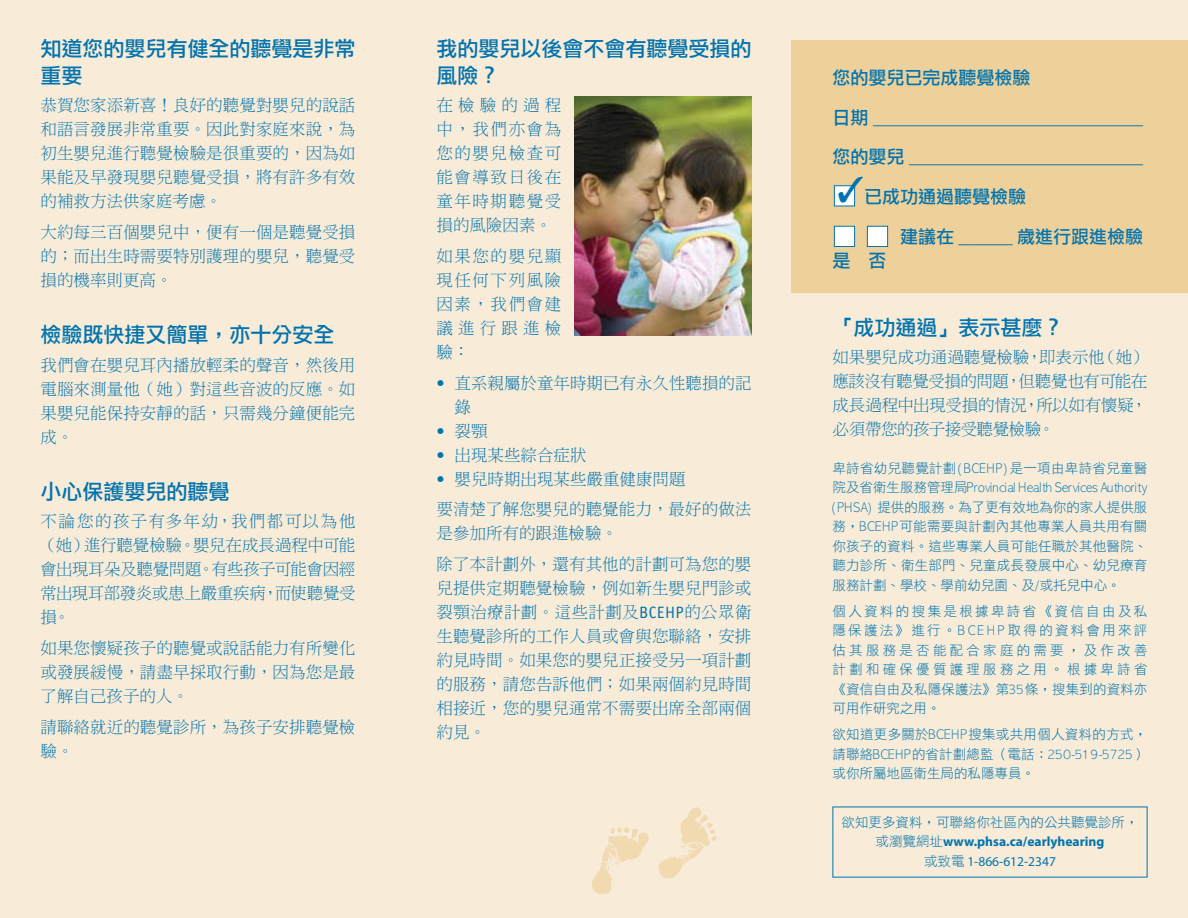
<style>
.page{position:relative;width:1188px;height:918px;background:#f8ecd8}
.page>*{position:absolute;margin:0;border:0;box-sizing:border-box;transform-origin:0 0}
.t1{font:21px/27px "DF Li Hei Md HK BF";color:#0173ae}
.t2{font:18px "Officina Sans";color:#0173ae}
.t3{font:18px "DF Li Hei Md HK BF";color:#0173ae}
.t4{font:16.5px/24px "DF Ming Lt HK BF";letter-spacing:.005em;color:#0173ae;text-align:justify}
.t5{font:13.5px/19.5px "DF Li Hei Lt HK BF";letter-spacing:.01em;color:#0173ae;text-align:justify}
.t6{font:700 13.5px/19.5px "Myriad Pro";color:#0173ae;text-align:center}
.s1{font-family:"Officina Sans"}
.s2{font-family:"DF Li Hei Md HK BF"}
.s3{font-family:"DF Li Hei Lt HK BF";font-weight:400}
.s4{font-weight:400}
</style>
<div class="page">
<div style="left:792px;top:40px;width:396px;height:253px;background:#eed19a"></div>
<svg style="left:592px;top:827px;width:57px;height:67px"></svg>
<svg style="left:658px;top:807px;width:59px;height:72px"></svg>
<img style="left:575px;top:96px;width:177px;height:240px">
<svg style="left:834px;top:204px;width:21px;height:2px"></svg>
<div style="left:834px;top:226px;width:21px;height:21px;background:#fff;border:1px solid #0173ae"></div>
<div style="left:867px;top:226px;width:21px;height:21px;background:#fff;border:1px solid #0173ae"></div>
<svg style="left:833px;top:185px;width:23px;height:19px"></svg>
<p class="t1" style="left:40px;top:35px;width:316px">知道您的嬰兒有健全的聽覺是非常重要</p>
<p class="t4" style="left:40px;top:94px;width:316px">恭賀您家添新喜！良好的聽覺對嬰兒的說話和語言發展非常重要。因此對家庭來說，為初生嬰兒進行聽覺檢驗是很重要的，因為如果能及早發現嬰兒聽覺受損，將有許多有效的補救方法供家庭考慮。</p>
<p class="t4" style="left:40px;top:221px;width:316px">大約每三百個嬰兒中，便有一個是聽覺受損的；而出生時需要特別護理的嬰兒，聽覺受損的機率則更高。</p>
<p class="t1" style="left:40px;top:322px;width:295px">檢驗既快捷又簡單，亦十分安全</p>
<p class="t4" style="left:40px;top:353px;width:316px">我們會在嬰兒耳內播放輕柔的聲音，然後用電腦來測量他（她）對這些音波的反應。如果嬰兒能保持安靜的話，只需幾分鐘便能完成。</p>
<p class="t1" style="left:40px;top:478px;width:190px">小心保護嬰兒的聽覺</p>
<p class="t4" style="left:40px;top:510px;width:317px">不論您的孩子有多年幼，我們都可以為他（她）進行聽覺檢驗。嬰兒在成長過程中可能會出現耳朵及聽覺問題。有些孩子可能會因經常出現耳部發炎或患上嚴重疾病，而使聽覺受損。</p>
<p class="t4" style="left:40px;top:637px;width:316px">如果您懷疑孩子的聽覺或說話能力有所變化或發展緩慢，請盡早採取行動，因為您是最了解自己孩子的人。</p>
<p class="t4" style="left:40px;top:716px;width:316px">請聯絡就近的聽覺診所，為孩子安排聽覺檢驗。</p>
<p class="t1" style="left:436px;top:35px;width:316px">我的嬰兒以後會不會有聽覺受損的風險？</p>
<p class="t4" style="left:436px;top:94px;width:126px">在檢驗的過程中，我們亦會為您的嬰兒檢查可能會導致日後在童年時期聽覺受損的風險因素。</p>
<p class="t4" style="left:436px;top:245px;width:126px">如果您的嬰兒顯現任何下列風險因素，我們會建議進行跟進檢驗：</p>
<p class="t4" style="left:455px;top:371px;width:298px;text-indent:-18px"><span class="s1">•</span> 直系親屬於童年時期已有永久性聽損的記錄</p>
<p class="t4" style="left:436px;top:420px;width:53px"><span class="s1">•</span> 裂顎</p>
<p class="t4" style="left:436px;top:444px;width:152px"><span class="s1">•</span> 出現某些綜合症狀</p>
<p class="t4" style="left:436px;top:464px;width:316px;line-height:30.8px"><span class="s1">•</span> 嬰兒時期出現某些嚴重健康問題<br>要清楚了解您嬰兒的聽覺能力，最好的做法</p>
<p class="t4" style="left:436px;top:519px;width:316px;line-height:30.8px">是參加所有的跟進檢驗。<br>除了本計劃外，還有其他的計劃可為您的嬰</p>
<p class="t4" style="left:436px;top:577px;width:317px">兒提供定期聽覺檢驗，例如新生嬰兒門診或裂顎治療計劃。這些計劃及<span class="s1">BCEHP</span>的公眾衛生聽覺診所的工作人員或會與您聯絡，安排約見時間。如果您的嬰兒正接受另一項計劃的服務，請您告訴他們；如果兩個約見時間相接近，您的嬰兒通常不需要出席全部兩個約見。</p>
<p class="t3" style="left:832px;top:68px;width:199px">您的嬰兒已完成聽覺檢驗</p>
<p class="t2" style="left:832px;top:107px;width:312px"><span class="s2">日期</span> ______________________________</p>
<p class="t2" style="left:832px;top:147px;width:312px"><span class="s2">您的嬰兒</span> __________________________</p>
<p class="t3" style="left:864px;top:188px;width:163px">已成功通過聽覺檢驗</p>
<p class="t3" style="left:900px;top:227px;width:244px">建議在 ______ 歲進行跟進檢驗</p>
<p class="t3" style="left:832px;top:251px;width:55px">是　否</p>
<p class="t1" style="left:832px;top:314px;width:232px">「成功通過」表示甚麼？</p>
<p class="t4" style="left:832px;top:346px;width:316px">如果嬰兒成功通過聽覺檢驗，即表示他（她）應該沒有聽覺受損的問題，但聽覺也有可能在成長過程中出現受損的情況，所以如有懷疑，必須帶您的孩子接受聽覺檢驗。</p>
<p class="t5" style="left:832px;top:459px;width:316px">卑詩省幼兒聽覺計劃(BCEHP)是一項由卑詩省兒童醫院及省衛生服務管理局Provincial Health Services Authority (PHSA) 提供的服務。為了更有效地為你的家人提供服務，BCEHP可能需要與計劃內其他專業人員共用有關你孩子的資料。這些專業人員可能任職於其他醫院、聽力診所、衛生部門、兒童成長發展中心、幼兒療育服務計劃、學校、學前幼兒園、及/或托兒中心。</p>
<p class="t5" style="left:832px;top:602px;width:317px">個人資料的搜集是根據卑詩省《資信自由及私隱保護法》進行。BCEHP取得的資料會用來評估其服務是否能配合家庭的需要，及作改善計劃和確保優質護理服務之用。根據卑詩省《資信自由及私隱保護法》第35條，搜集到的資料亦可用作研究之用。</p>
<p class="t5" style="left:832px;top:726px;width:317px">欲知道更多關於BCEHP搜集或共用個人資料的方式，請聯絡BCEHP的省計劃總監（電話：250-519-5725）或你所屬地區衛生局的私隱專員。</p>
<p class="t5" style="left:842px;top:813px;width:298px">欲知更多資料，可聯絡你社區內的公共聽覺診所，</p>
<p class="t6" style="left:876px;top:832px;width:230px"><span class="s3">或瀏覽網址</span>www.phsa.ca/earlyhearing<span class="s3">或致電</span> <span class="s4">1-866-612-2347</span></p>
</div>
